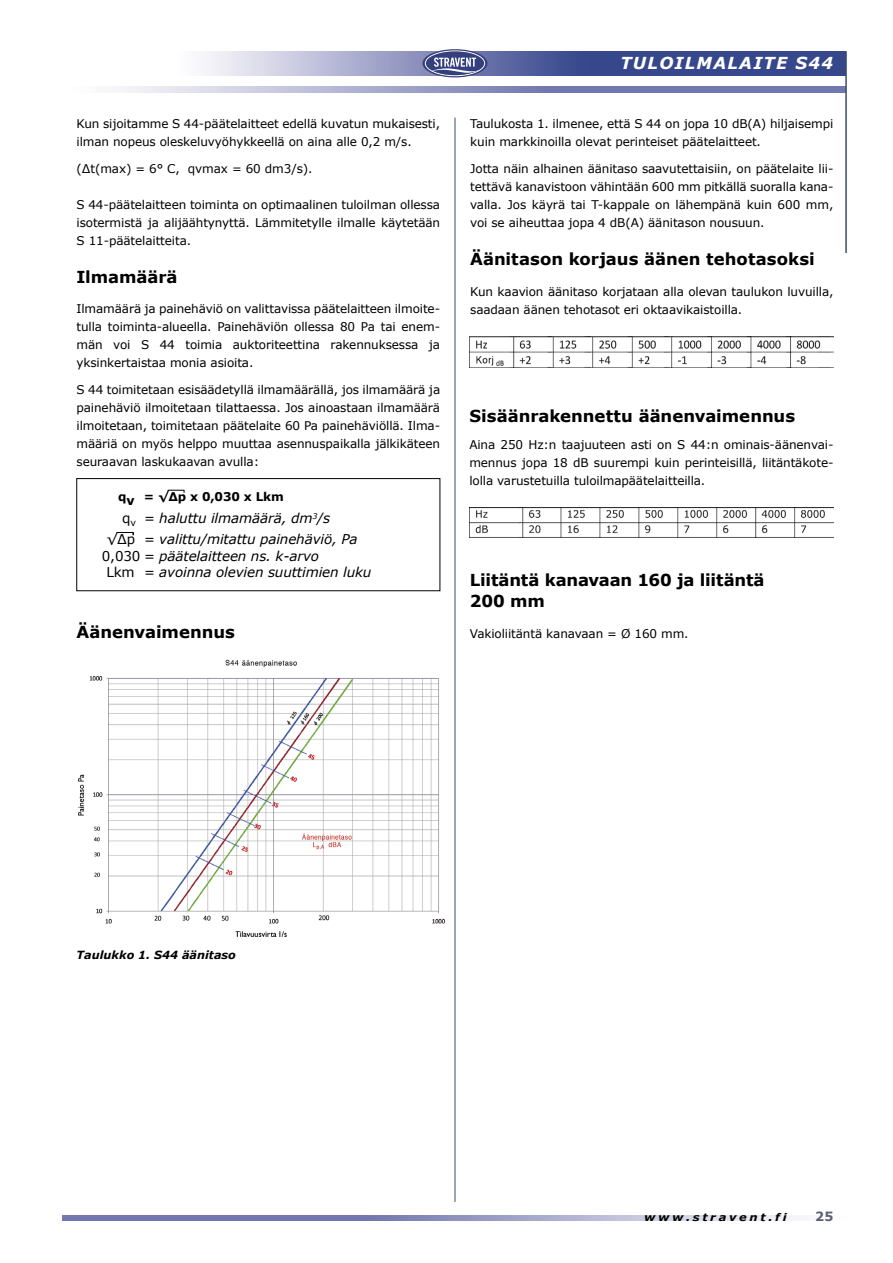
<style>
.page{position:relative;width:893px;height:1263px;background:#fff}
.page>*{position:absolute;margin:0;border:0;box-sizing:border-box;transform-origin:0 0}
.Väliotsikko{font:700 16.5px/21px "Verdana";letter-spacing:-.005em;color:#000}
.Leipis{font:italic 700 16.5px "Verdana";letter-spacing:.075em;color:#fff}
.t1{font:italic 13.5px "Verdana";letter-spacing:-.01em;color:#000}
.Toiminto{font:700 12.75px "Verdana";color:#5d5f77}
.Leipis-2{font:12px/18px "Verdana";letter-spacing:-.01em;color:#000;text-align:justify}
.t2{font:700 12px "Verdana";letter-spacing:-.01em;color:#000}
.t3{font:italic 700 11.25px "Verdana";color:#000}
.Leipis-3{font:italic 700 10.5px "Verdana";letter-spacing:.23em;color:#000;scale:1.1 1}
.s1{font-size:12.6px}
.s2{font-style:normal}
</style>
<div class="page">
<svg style="left:207px;top:51px;width:638px;height:25px;background:#6e78ab"></svg>
<svg style="left:121px;top:87px;width:724px;height:6px;background:#999dc4"></svg>
<hr style="left:845px;top:51px;width:2px;height:202px;background:#394e6e">
<hr style="left:455px;top:118px;width:1px;height:1084px;background:#394e6e">
<svg style="left:63px;top:1216px;width:732px;height:4px;background:#989cc4"></svg>
<svg style="left:422px;top:49px;width:65px;height:28px"></svg>
<div style="left:425px;top:51px;width:60px;height:25px;border:1px solid #000;border-radius:50%"></div>
<div style="left:425px;top:50px;width:60px;height:26px;border:1px solid #fff;border-radius:50%"></div>
<svg style="left:431px;top:58px;width:48px;height:15px"></svg>
<div style="left:77px;top:478px;width:363px;height:113px;border:1px solid #000"></div>
<svg style="left:168px;top:490px;width:17px;height:3px"></svg>
<svg style="left:117px;top:532px;width:17px;height:3px"></svg>
<img style="left:470px;top:336px;width:363px;height:31px">
<img style="left:470px;top:507px;width:363px;height:31px">
<img style="left:78px;top:659px;width:368px;height:278px">
<p class="Leipis-2" style="left:77px;top:114px;width:365px">Kun sijoitamme S 44-päätelaitteet edellä kuvatun mukaisesti, ilman nopeus oleskeluvyöhykkeellä on aina alle 0,2 m/s.</p>
<p class="Leipis-2" style="left:77px;top:159px;width:237px">(∆t(max) = 6° C, qvmax = 60 dm3/s).</p>
<p class="Leipis-2" style="left:77px;top:195px;width:365px">S 44-päätelaitteen toiminta on optimaalinen tuloilman ollessa isotermistä ja alijäähtynyttä. Lämmitetylle ilmalle käytetään S 11-päätelaitteita.</p>
<p class="Väliotsikko" style="left:77px;top:266px;width:103px">Ilmamäärä</p>
<p class="Leipis-2" style="left:77px;top:300px;width:365px">Ilmamäärä ja painehäviö on valittavissa päätelaitteen ilmoite&shy;tulla toiminta-alueella. Painehäviön ollessa 80 Pa tai enem&shy;män voi S 44 toimia auktoriteettina rakennuksessa ja yksinkertaistaa monia asioita.</p>
<p class="Leipis-2" style="left:77px;top:380px;width:365px">S 44 toimitetaan esisäädetyllä ilmamäärällä, jos ilmamäärä ja painehäviö ilmoitetaan tilattaessa. Jos ainoastaan ilmamäärä ilmoitetaan, toimitetaan päätelaite 60 Pa painehäviöllä. Ilma&shy;määriä on myös helppo muuttaa asennuspaikalla jälkikäteen seuraavan laskukaavan avulla:</p>
<p class="t2" style="left:118px;top:489px;width:167px">q<span class="s1">v</span> = √∆p x 0,030 x Lkm</p>
<p class="t1" style="left:122px;top:510px;width:210px"><span class="s2">q</span><sub>v</sub> = haluttu ilmamäärä, dm<sup>3</sup>/s</p>
<p class="t1" style="left:106px;top:531px;width:253px"><span class="s2">√∆p</span> = valittu/mitattu painehäviö, Pa</p>
<p class="t1" style="left:102px;top:547px;width:219px"><span class="s2">0,030</span> = päätelaitteen ns. k-arvo</p>
<p class="t1" style="left:106px;top:564px;width:267px"><span class="s2">Lkm</span> = avoinna olevien suuttimien luku</p>
<p class="Väliotsikko" style="left:77px;top:621px;width:160px">Äänenvaimennus</p>
<p class="Leipis" style="left:620px;top:53px;width:214px">TULOILMALAITE S44</p>
<p class="Leipis-2" style="left:470px;top:114px;width:365px">Taulukosta 1. ilmenee, että S 44 on jopa 10 dB(A) hiljaisempi kuin markkinoilla olevat perinteiset päätelaitteet.</p>
<p class="Leipis-2" style="left:470px;top:159px;width:365px">Jotta näin alhainen äänitaso saavutettaisiin, on päätelaite lii&shy;tettävä kanavistoon vähintään 600 mm pitkällä suoralla kana&shy;valla. Jos käyrä tai T-kappale on lähempänä kuin 600 mm, voi se aiheuttaa jopa 4 dB(A) äänitason nousuun.</p>
<p class="Väliotsikko" style="left:470px;top:248px;width:346px">Äänitason korjaus äänen tehotasoksi</p>
<p class="Leipis-2" style="left:470px;top:282px;width:365px">Kun kaavion äänitaso korjataan alla olevan taulukon luvuilla, saadaan äänen tehotasot eri oktaavikaistoilla.</p>
<p class="Väliotsikko" style="left:469px;top:405px;width:327px">Sisäänrakennettu äänenvaimennus</p>
<p class="Leipis-2" style="left:469px;top:435px;width:366px">Aina 250 Hz:n taajuuteen asti on S 44:n ominais-äänenvai&shy;mennus jopa 18 dB suurempi kuin perinteisillä, liitäntäkote&shy;lolla varustetuilla tuloilmapäätelaitteilla.</p>
<p class="Väliotsikko" style="left:470px;top:569px;width:296px">Liitäntä kanavaan 160 ja liitäntä<br>200 mm</p>
<p class="Leipis-2" style="left:470px;top:624px;width:220px">Vakioliitäntä kanavaan = Ø 160 mm.</p>
<p class="t3" style="left:77px;top:948px;width:161px">Taulukko 1. S44 äänitaso</p>
<p class="Leipis-3" style="left:644px;top:1211px;width:131px">www.stravent.fi</p>
<p class="Toiminto" style="left:815px;top:1208px;width:20px">25</p>
</div>
